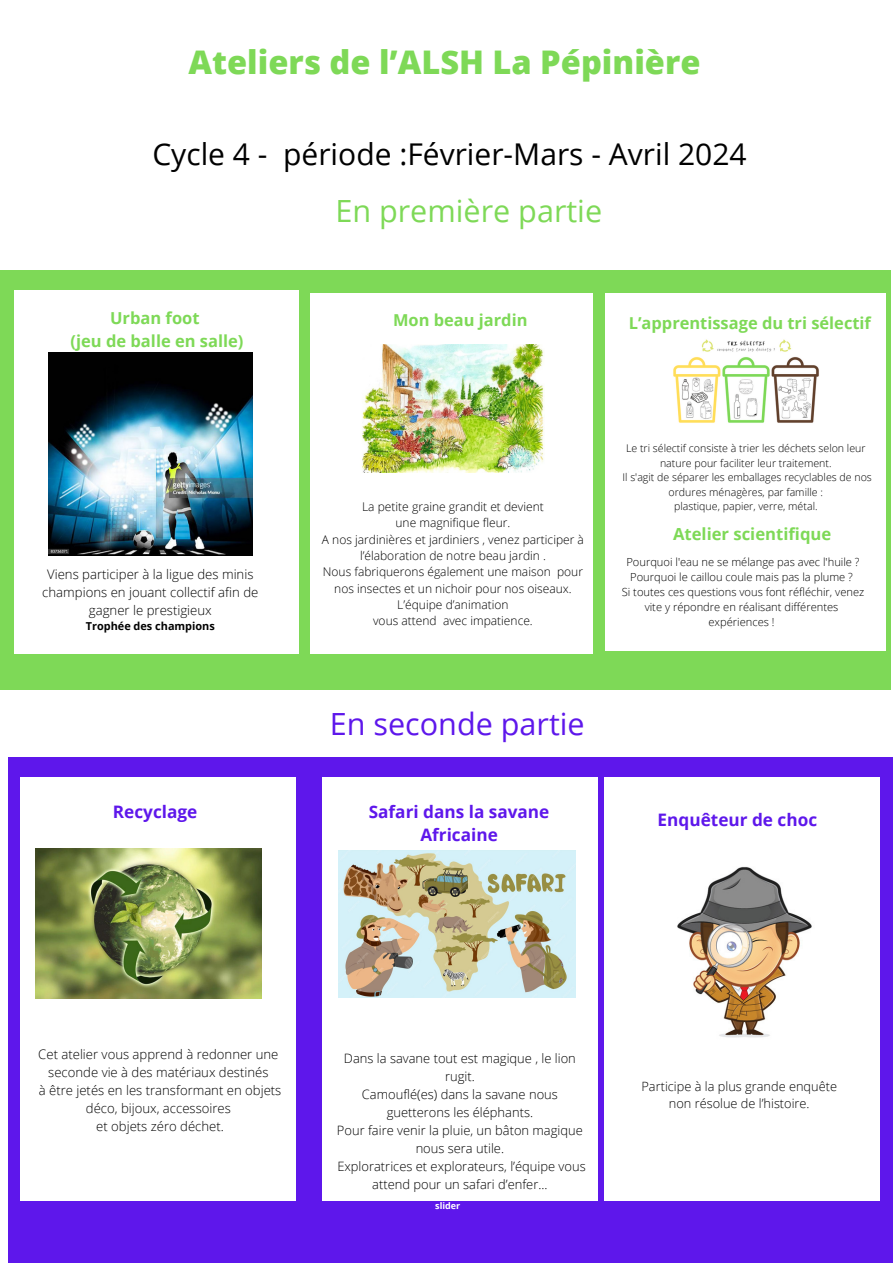
<style>
.page{position:relative;width:893px;height:1263px;background:#fff}
.page>*{position:absolute;margin:0;border:0;box-sizing:border-box;transform-origin:0 0}
.t1{font:800 32.55px "Open Sans";color:#7ed957}
.t2{font:30.53px "Open Sans";color:#7ed957}
.t3{font:30.53px "Open Sans";color:#5e17eb}
.t4{font:30px "Open Sans";color:#000}
.t5{font:700 17.17px/23.6px "Open Sans";color:#5e17eb;text-align:center}
.t6{font:700 16.65px "Open Sans";color:#7ed957}
.t7{font:700 16.5px/23.1px "Open Sans";color:#7ed957;text-align:center}
.t8{font:700 16.42px "Open Sans";color:#7ed957}
.t9{font:300 13.12px/18px "Open Sans";color:#000;text-align:center}
.t10{font:300 12.9px/18px "Open Sans";color:#000;text-align:center}
.t11{font:300 12.75px/17.4px "Open Sans";color:#000;text-align:center}
.t12{font:300 12px/16.4px "Open Sans";color:#000;text-align:center}
.t13{font:300 11.18px/15.1px "Open Sans";color:#000;text-align:center}
.t14{font:700 10.88px "Open Sans";color:#000}
.t15{font:300 10.65px/14.6px "Open Sans";color:#000;text-align:center}
.t16{font:700 9px "Open Sans";color:#fff}
</style>
<div class="page">
<div style="left:0;top:270px;width:890px;height:419px;background:#7ed957"></div>
<div style="left:8px;top:758px;width:885px;height:505px;background:#5e17eb"></div>
<div style="left:14px;top:290px;width:285px;height:364px;background:#fff"></div>
<div style="left:310px;top:293px;width:283px;height:361px;background:#fff"></div>
<div style="left:606px;top:293px;width:280px;height:358px;background:#fff"></div>
<div style="left:21px;top:777px;width:275px;height:423px;background:#fff"></div>
<div style="left:323px;top:777px;width:275px;height:423px;background:#fff"></div>
<div style="left:604px;top:777px;width:275px;height:423px;background:#fff"></div>
<img style="left:362px;top:345px;width:182px;height:127px">
<img style="left:673px;top:339px;width:146px;height:84px">
<img style="left:36px;top:848px;width:225px;height:150px">
<img style="left:339px;top:851px;width:236px;height:146px">
<img style="left:677px;top:866px;width:135px;height:172px">
<img style="left:48px;top:352px;width:204px;height:204px">
<h3 class="t1" style="left:188px;top:39px;width:513px">Ateliers de l’ALSH La Pépinière</h3>
<p class="t4" style="left:152px;top:133px;width:596px">Cycle 4 - période :Février-Mars - Avril 2024</p>
<h4 class="t2" style="left:335px;top:189px;width:268px">En première partie</h4>
<p class="t7" style="left:71px;top:306px;width:174px">Urban foot<br>(jeu de balle en salle)</p>
<h4 class="t9" style="left:42px;top:565px;width:218px">Viens participer à la ligue des minis champions en jouant collectif afin de gagner le prestigieux</h4>
<h4 class="t14" style="left:86px;top:619px;width:131px">Trophée des champions</h4>
<h5 class="t8" style="left:393px;top:309px;width:136px">Mon beau jardin</h5>
<h2 class="t8" style="left:629px;top:311px;width:244px">L’apprentissage du tri sélectif</h2>
<h3 class="t12" style="left:322px;top:498px;width:263px">La petite graine grandit et devient<br>une magnifique fleur.<br>A nos jardinières et jardiniers , venez participer à l’élaboration de notre beau jardin .<br>Nous fabriquerons également une maison pour nos insectes et un nichoir pour nos oiseaux.<br>L’équipe d’animation<br>vous attend avec impatience.</h3>
<h3 class="t3" style="left:330px;top:703px;width:256px">En seconde partie</h3>
<h3 class="t15" style="left:622px;top:440px;width:251px">Le tri sélectif consiste à trier les déchets selon leur nature pour faciliter leur traitement.<br>Il s'agit de séparer les emballages recyclables de nos ordures ménagères, par famille :<br>plastique, papier, verre, métal.</h3>
<p class="t6" style="left:673px;top:522px;width:160px">Atelier scientifique</p>
<h4 class="t13" style="left:622px;top:554px;width:244px">Pourquoi l'eau ne se mélange pas avec l'huile ?<br>Pourquoi le caillou coule mais pas la plume ?<br>Si toutes ces questions vous font réfléchir, venez vite y répondre en réalisant différentes expériences !</h4>
<p class="t5" style="left:113px;top:799px;width:86px">Recyclage</p>
<h5 class="t5" style="left:369px;top:799px;width:182px">Safari dans la savane<br>Africaine</h5>
<h3 class="t5" style="left:657px;top:807px;width:161px">Enquêteur de choc</h3>
<p class="t9" style="left:38px;top:1045px;width:244px">Cet atelier vous apprend à redonner une seconde vie à des matériaux destinés<br>à être jetés en les transformant en objets déco, bijoux, accessoires<br>et objets zéro déchet.</p>
<h3 class="t10" style="left:337px;top:1049px;width:250px">Dans la savane tout est magique , le lion rugit.<br>Camouflé(es) dans la savane nous guetterons les éléphants.<br>Pour faire venir la pluie, un bâton magique nous sera utile.<br>Exploratrices et explorateurs, l’équipe vous attend pour un safari d’enfer...</h3>
<h4 class="t16" style="left:435px;top:1199px;width:27px">slider</h4>
<p class="t11" style="left:641px;top:1077px;width:197px">Participe à la plus grande enquête non résolue de l’histoire.</p>
</div>
